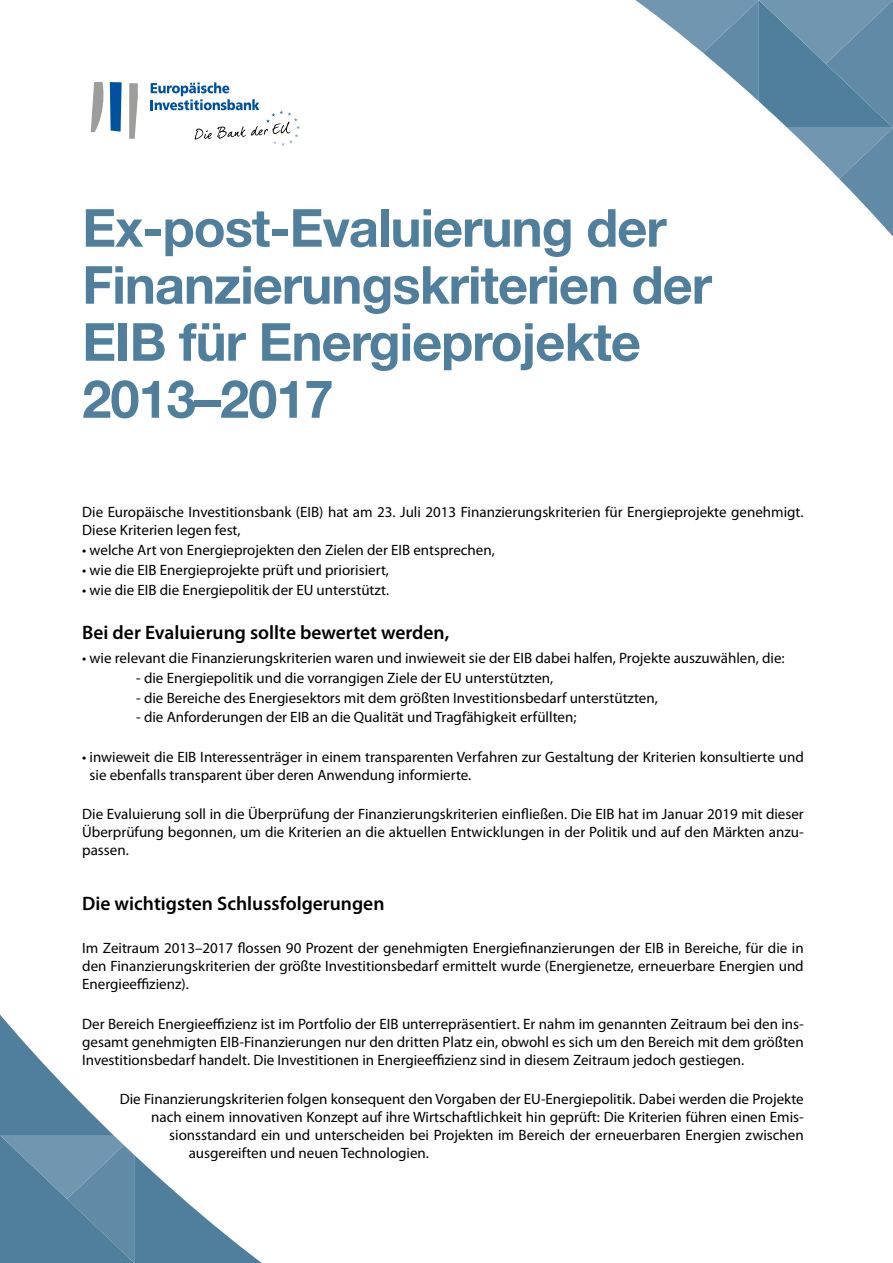
<style>
.page{position:relative;width:893px;height:1263px;background:#fff}
.page>*{position:absolute;margin:0;border:0;box-sizing:border-box;transform-origin:0 0}
.t1{font:700 52.5px/57px "Helvetica Neue";letter-spacing:-.02em;color:#4f7f9c}
.t2{font:600 19.5px "Myriad Pro";color:#000}
.t3{font:15px/18px "Myriad Pro";color:#000;text-align:justify}
</style>
<div class="page">
<svg style="left:91px;top:82px;width:12px;height:50px"></svg>
<svg style="left:110px;top:82px;width:12px;height:50px"></svg>
<svg style="left:129px;top:83px;width:9px;height:56px"></svg>
<svg style="left:151px;top:82px;width:149px;height:64px"></svg>
<svg style="left:635px;top:0;width:258px;height:237px"></svg>
<svg style="left:0;top:1014px;width:262px;height:249px"></svg>
<h1 class="t1" style="left:82px;top:201px;width:631px">Ex-post-Evaluierung der<br>Finanzierungskriterien der<br>EIB für Energieprojekte<br>2013–2017</h1>
<p class="t3" style="left:82px;top:504px;width:723px">Die Europäische Investitionsbank (EIB) hat am 23. Juli 2013 Finanzierungskriterien für Energieprojekte genehmigt.<br>Diese Kriterien legen fest,</p>
<p class="t3" style="left:82px;top:541px;width:414px">• welche Art von Energieprojekten den Zielen der EIB entsprechen,</p>
<p class="t3" style="left:82px;top:561px;width:308px">• wie die EIB Energieprojekte prüft und priorisiert,</p>
<p class="t3" style="left:82px;top:581px;width:308px">• wie die EIB die Energiepolitik der EU unterstützt.</p>
<h2 class="t2" style="left:82px;top:622px;width:369px">Bei der Evaluierung sollte bewertet werden,</h2>
<p class="t3" style="left:82px;top:650px;width:704px">• wie relevant die Finanzierungskriterien waren und inwieweit sie der EIB dabei halfen, Projekte auszuwählen, die:</p>
<p class="t3" style="left:136px;top:669px;width:419px">- die Energiepolitik und die vorrangigen Ziele der EU unterstützten,</p>
<p class="t3" style="left:136px;top:689px;width:523px">- die Bereiche des Energiesektors mit dem größten Investitionsbedarf unterstützten,</p>
<p class="t3" style="left:136px;top:709px;width:442px">- die Anforderungen der EIB an die Qualität und Tragfähigkeit erfüllten;</p>
<p class="t3" style="left:90px;top:748px;width:716px;text-indent:-7px">• inwieweit die EIB Interessenträger in einem transparenten Verfahren zur Gestaltung der Kriterien konsultierte und sie ebenfalls transparent über deren Anwendung informierte.</p>
<p class="t3" style="left:82px;top:805px;width:723px">Die Evaluierung soll in die Überprüfung der Finanzierungskriterien einfließen. Die EIB hat im Januar 2019 mit dieser Überprüfung begonnen, um die Kriterien an die aktuellen Entwicklungen in der Politik und auf den Märkten anzu&shy;passen.</p>
<h2 class="t2" style="left:82px;top:892px;width:304px">Die wichtigsten Schlussfolgerungen</h2>
<p class="t3" style="left:82px;top:940px;width:723px">Im Zeitraum 2013–2017 flossen 90 Prozent der genehmigten Energiefinanzierungen der EIB in Bereiche, für die in den Finanzierungskriterien der größte Investitionsbedarf ermittelt wurde (Energienetze, erneuerbare Energien und Energieeffizienz).</p>
<p class="t3" style="left:82px;top:1015px;width:723px">Der Bereich Energieeffizienz ist im Portfolio der EIB unterrepräsentiert. Er nahm im genannten Zeitraum bei den ins&shy;gesamt genehmigten EIB-Finanzierungen nur den dritten Platz ein, obwohl es sich um den Bereich mit dem größten Investitionsbedarf handelt. Die Investitionen in Energieeffizienz sind in diesem Zeitraum jedoch gestiegen.</p>
<p class="t3" style="left:120px;top:1090px;width:685px">Die Finanzierungskriterien folgen konsequent den Vorgaben der EU-Energiepolitik. Dabei werden die Projekte</p>
<p class="t3" style="left:151px;top:1108px;width:654px">nach einem innovativen Konzept auf ihre Wirtschaftlichkeit hin geprüft: Die Kriterien führen einen Emis-</p>
<p class="t3" style="left:169px;top:1126px;width:636px">sionsstandard ein und unterscheiden bei Projekten im Bereich der erneuerbaren Energien zwischen</p>
<p class="t3" style="left:189px;top:1144px;width:242px">ausgereiften und neuen Technologien.</p>
</div>
